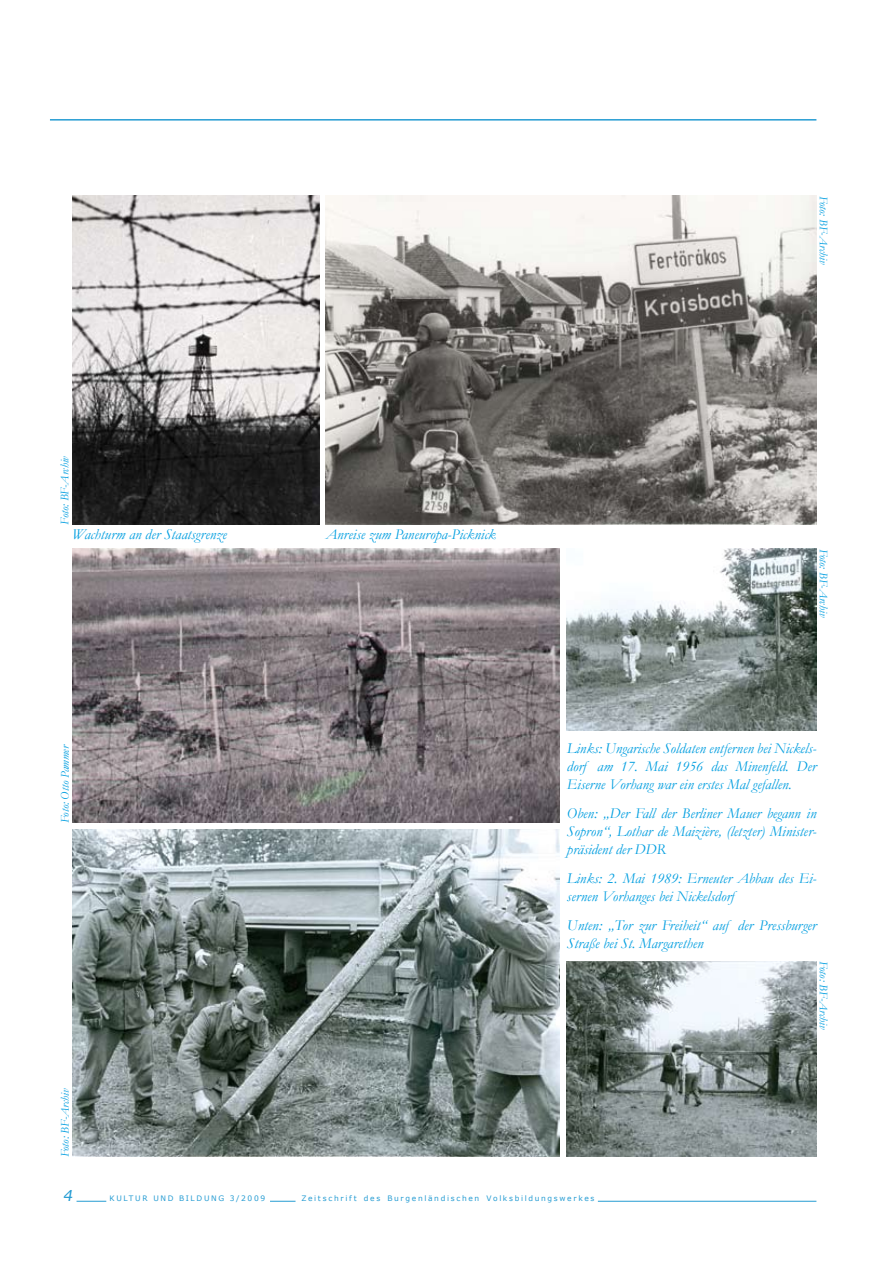
<style>
.page{position:relative;width:893px;height:1263px;background:#fff}
.page>*{position:absolute;margin:0;border:0;box-sizing:border-box;transform-origin:0 0}
.t1{font:italic 15px/18px "Garamond";color:#009ee0;text-align:justify}
.t2{font:italic 12px "Garamond";color:#009ee0}
.t3{font:7.5px "Verdana";letter-spacing:.225em;color:#259cd3}
</style>
<div class="page">
<hr style="left:50px;top:119px;width:766px;height:2px;background:#259cd3">
<hr style="left:598px;top:1201px;width:218px;height:1px;background:#259cd3">
<svg style="left:270px;top:1201px;width:26px;height:1px"></svg>
<img style="left:72px;top:196px;width:248px;height:328px">
<img style="left:567px;top:549px;width:249px;height:181px">
<img style="left:72px;top:549px;width:488px;height:274px">
<img style="left:567px;top:961px;width:249px;height:196px">
<img style="left:72px;top:829px;width:488px;height:328px">
<img style="left:326px;top:196px;width:490px;height:328px">
<svg style="left:76px;top:1200px;width:30px;height:2px"></svg>
<p class="t2" style="left:57px;top:524px;width:70px;rotate:-90deg">Foto: BF-Archiv</p>
<p class="t1" style="left:72px;top:525px;width:156px">Wachturm an der Staatsgrenze</p>
<p class="t2" style="left:57px;top:823px;width:80px;rotate:-90deg">Foto: Otto Pammer</p>
<p class="t2" style="left:57px;top:1157px;width:70px;rotate:-90deg">Foto: BF-Archiv</p>
<p class="t2" style="left:832px;top:196px;width:70px;rotate:90deg">Foto: BF-Archiv</p>
<p class="t1" style="left:326px;top:525px;width:172px">Anreise zum Paneuropa-Picknick</p>
<p class="t2" style="left:832px;top:549px;width:70px;rotate:90deg">Foto: BF-Archiv</p>
<p class="t1" style="left:567px;top:739px;width:251px">Links: Ungarische Soldaten entfernen bei Nickels&shy;dorf am 17. Mai 1956 das Minenfeld. Der Eiserne Vorhang war ein erstes Mal gefallen.</p>
<p class="t1" style="left:567px;top:804px;width:251px">Oben: „Der Fall der Berliner Mauer begann in Sopron“, Lothar de Maizière, (letzter) Minister&shy;präsident der DDR</p>
<p class="t1" style="left:567px;top:869px;width:251px">Links: 2. Mai 1989: Erneuter Abbau des Ei&shy;sernen Vorhanges bei Nickelsdorf</p>
<p class="t1" style="left:567px;top:915px;width:251px">Unten: „Tor zur Freiheit“ auf der Pressburger<br>Straße bei St. Margarethen</p>
<p class="t2" style="left:832px;top:961px;width:70px;rotate:90deg">Foto: BF-Archiv</p>
<p class="t3" style="left:109px;top:1193px;width:157px">KULTUR UND BILDUNG 3/2 009</p>
<p class="t3" style="left:301px;top:1193px;width:295px">Zeitschrift des Burgenländischen Volksbildungswerkes</p>
</div>
